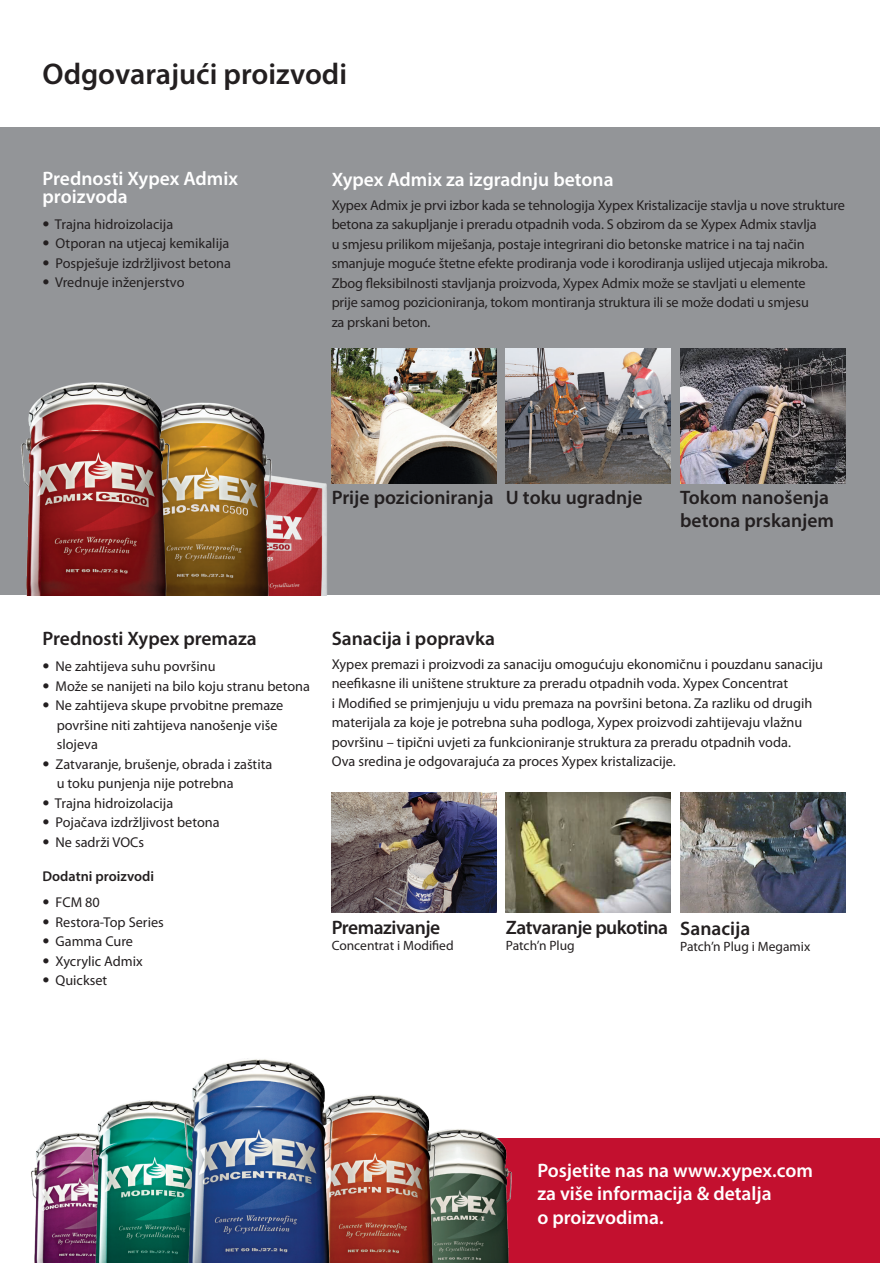
<style>
.page{position:relative;width:880px;height:1263px;background:#fff}
.page>*{position:absolute;margin:0;border:0;box-sizing:border-box;transform-origin:0 0}
.t1{font:600 30px "Myriad Pro";color:#231f20}
.t2{font:600 19.5px/23.4px "Myriad Pro";color:#fff}
.t3{font:600 19.5px/23.4px "Myriad Pro";color:#231f20}
.t4{font:600 19.5px "Myriad Pro";letter-spacing:-.025em;color:#231f20}
.t5{font:14.25px/19.5px "Myriad Pro";color:#231f20}
.t6{font:600 14.25px "Myriad Pro";color:#231f20}
.t7{font:13.5px "Myriad Pro";color:#231f20}
.s1{font-family:"Trade Gothic"}
</style>
<div class="page">
<div style="left:0;top:128px;width:879px;height:467px;background:#939598"></div>
<img style="left:331px;top:792px;width:165px;height:120px">
<img style="left:506px;top:792px;width:164px;height:120px">
<img style="left:680px;top:792px;width:164px;height:120px">
<div style="left:322px;top:1138px;width:557px;height:125px;background:#c3102f"></div>
<img style="left:461px;top:1129px;width:51px;height:134px">
<img style="left:31px;top:1134px;width:35px;height:129px">
<img style="left:66px;top:1100px;width:88px;height:163px">
<img style="left:352px;top:1095px;width:109px;height:168px">
<img style="left:154px;top:1058px;width:198px;height:205px">
<img style="left:302px;top:480px;width:38px;height:115px">
<img style="left:196px;top:402px;width:106px;height:193px">
<img style="left:21px;top:382px;width:175px;height:213px">
<img style="left:331px;top:348px;width:165px;height:135px">
<img style="left:506px;top:348px;width:164px;height:135px">
<img style="left:680px;top:348px;width:164px;height:135px">
<h1 class="t1" style="left:43px;top:55px;width:306px">Odgovarajući proizvodi</h1>
<h2 class="t2" style="left:43px;top:169px;width:197px;line-height:18px">Prednosti Xypex Admix proizvoda</h2>
<p class="t5" style="left:43px;top:214px;width:132px"><span class="s1">•</span> Trajna hidroizolacija</p>
<p class="t5" style="left:43px;top:234px;width:188px"><span class="s1">•</span> Otporan na utjecaj kemikalija</p>
<p class="t5" style="left:43px;top:253px;width:190px"><span class="s1">•</span> Pospješuje izdržljivost betona</p>
<p class="t5" style="left:43px;top:273px;width:143px"><span class="s1">•</span> Vrednuje inženjerstvo</p>
<h2 class="t2" style="left:331px;top:167px;width:283px">Xypex Admix za izgradnju betona</h2>
<p class="t5" style="left:331px;top:195px;width:515px">Xypex Admix je prvi izbor kada se tehnologija Xypex Kristalizacije stavlja u nove strukture betona za sakupljanje i preradu otpadnih voda. S obzirom da se Xypex Admix stavlja<br>u smjesu prilikom miješanja, postaje integrirani dio betonske matrice i na taj način smanjuje moguće štetne efekte prodiranja vode i korodiranja uslijed utjecaja mikroba.<br>Zbog fl eksibilnosti stavljanja proizvoda, Xypex Admix može se stavljati u elemente<br>prije samog pozicioniranja, tokom montiranja struktura ili se može dodati u smjesu<br>za prskani beton.</p>
<h2 class="t3" style="left:331px;top:485px;width:312px">Prije pozicioniranja U toku ugradnje</h2>
<h2 class="t3" style="left:680px;top:485px;width:155px">Tokom nanošenja betona prskanjem</h2>
<h2 class="t3" style="left:43px;top:626px;width:216px">Prednosti Xypex premaza</h2>
<p class="t5" style="left:43px;top:657px;width:175px"><span class="s1">•</span> Ne zahtijeva suhu površinu</p>
<p class="t5" style="left:43px;top:676px;width:269px"><span class="s1">•</span> Može se nanijeti na bilo koju stranu betona</p>
<p class="t5" style="left:57px;top:696px;width:228px;text-indent:-14px"><span class="s1">•</span> Ne zahtijeva skupe prvobitne premaze površine niti zahtijeva nanošenje više slojeva</p>
<p class="t5" style="left:57px;top:754px;width:217px;text-indent:-14px"><span class="s1">•</span> Zatvaranje, brušenje, obrada i zaštita u toku punjenja nije potrebna</p>
<p class="t5" style="left:43px;top:793px;width:132px"><span class="s1">•</span> Trajna hidroizolacija</p>
<p class="t5" style="left:43px;top:813px;width:179px"><span class="s1">•</span> Pojačava izdržljivost betona</p>
<p class="t5" style="left:43px;top:832px;width:103px"><span class="s1">•</span> Ne sadrži VOCs</p>
<p class="t6" style="left:43px;top:867px;width:113px">Dodatni proizvodi</p>
<p class="t5" style="left:43px;top:892px;width:59px"><span class="s1">•</span> FCM 80</p>
<p class="t5" style="left:43px;top:912px;width:123px"><span class="s1">•</span> Restora-Top Series</p>
<p class="t5" style="left:43px;top:931px;width:92px"><span class="s1">•</span> Gamma Cure</p>
<p class="t5" style="left:43px;top:951px;width:102px"><span class="s1">•</span> Xycrylic Admix</p>
<p class="t5" style="left:43px;top:970px;width:66px"><span class="s1">•</span> Quickset</p>
<h2 class="t3" style="left:331px;top:626px;width:165px">Sanacija i popravka</h2>
<p class="t5" style="left:331px;top:654px;width:493px">Xypex premazi i proizvodi za sanaciju omogućuju ekonomičnu i pouzdanu sanaciju neefikasne ili uništene strukture za preradu otpadnih voda. Xypex Concentrat<br>i Modified se primjenjuju u vidu premaza na površini betona. Za razliku od drugih materijala za koje je potrebna suha podloga, Xypex proizvodi zahtijevaju vlažnu površinu – tipični uvjeti za funkcioniranje struktura za preradu otpadnih voda.<br>Ova sredina je odgovarajuća za proces Xypex kristalizacije.</p>
<h2 class="t4" style="left:331px;top:915px;width:110px">Premazivanje</h2>
<p class="t7" style="left:331px;top:937px;width:123px">Concentrat i Modified</p>
<h2 class="t4" style="left:506px;top:915px;width:164px">Zatvaranje pukotina</h2>
<p class="t7" style="left:506px;top:937px;width:70px">Patch’n Plug</p>
<h2 class="t3" style="left:680px;top:916px;width:72px">Sanacija</h2>
<p class="t7" style="left:680px;top:938px;width:131px">Patch’n Plug i Megamix</p>
<h2 class="t2" style="left:537px;top:1158px;width:277px">Posjetite nas na www.xypex.com za više informacija &amp; detalja<br>o proizvodima.</h2>
</div>
